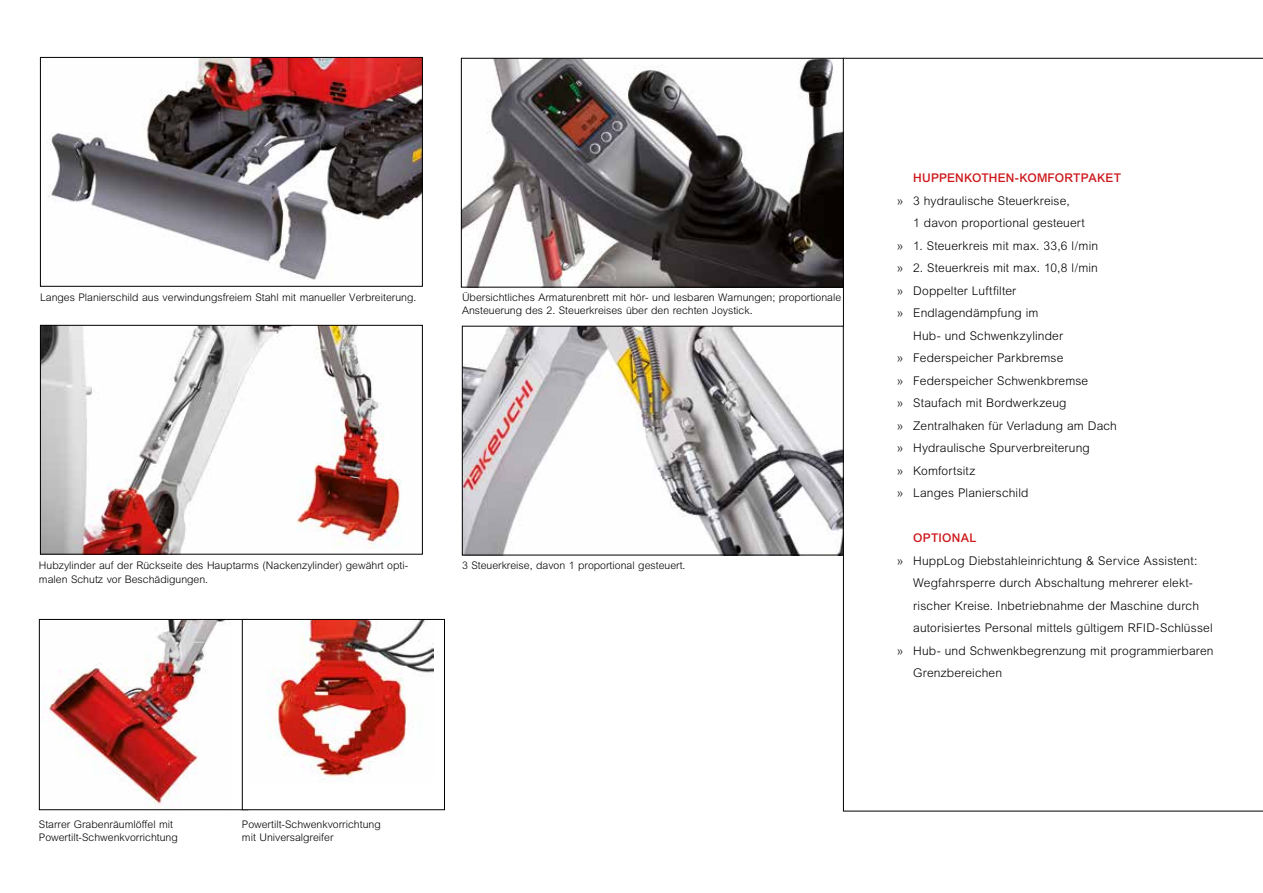
<style>
.page{position:relative;width:1263px;height:893px;background:#fff}
.page>*{position:absolute;margin:0;border:0;box-sizing:border-box;transform-origin:0 0}
.t1{font:300 12px "M Arial";letter-spacing:.01em;color:#000}
.t2{font:500 12px "M Arial";letter-spacing:.02em;color:#cd171a}
.t3{font:300 10.5px/13.5px "M Arial";color:#000}
</style>
<div class="page">
<img style="left:42px;top:621px;width:182px;height:187px">
<div style="left:39px;top:619px;width:209px;height:191px;border:1px solid #000"></div>
<img style="left:48px;top:59px;width:373px;height:221px">
<div style="left:40px;top:57px;width:383px;height:230px;border:1px solid #000"></div>
<img style="left:464px;top:328px;width:378px;height:225px">
<div style="left:462px;top:326px;width:382px;height:229px;border:1px solid #000"></div>
<img style="left:463px;top:60px;width:379px;height:226px">
<div style="left:461px;top:58px;width:383px;height:230px;border:1px solid #000"></div>
<img style="left:42px;top:327px;width:359px;height:226px">
<div style="left:40px;top:325px;width:383px;height:230px;border:1px solid #000"></div>
<div style="left:242px;top:619px;width:202px;height:191px;background:#fff"></div>
<img style="left:266px;top:621px;width:167px;height:160px">
<div style="left:242px;top:619px;width:203px;height:191px;border:1px solid #000"></div>
<p class="t3" style="left:40px;top:290px;width:378px">Langes Planierschild aus verwindungsfreiem Stahl mit manueller Verbreiterung.</p>
<p class="t3" style="left:462px;top:290px;width:381px">Übersichtliches Armaturenbrett mit hör- und lesbaren Warnungen; proportionale<br>Ansteuerung des 2. Steuerkreises über den rechten Joystick.</p>
<p class="t3" style="left:39px;top:559px;width:371px">Hubzylinder auf der Rückseite des Hauptarms (Nackenzylinder) gewährt opti&shy;malen Schutz vor Beschädigungen.</p>
<p class="t3" style="left:462px;top:559px;width:225px">3 Steuerkreise, davon 1 proportional gesteuert.</p>
<p class="t2" style="left:913px;top:171px;width:209px">HUPPENKOTHEN-KOMFORTPAKET</p>
<p class="t1" style="left:897px;top:194px;width:174px">» 3 hydraulische Steuerkreise,</p>
<p class="t1" style="left:913px;top:216px;width:173px">1 davon proportional gesteuert</p>
<p class="t1" style="left:897px;top:239px;width:203px">» 1. Steuerkreis mit max. 33,6 l/min</p>
<p class="t1" style="left:897px;top:261px;width:203px">» 2. Steuerkreis mit max. 10,8 l/min</p>
<p class="t1" style="left:897px;top:284px;width:121px">» Doppelter Luftfilter</p>
<p class="t1" style="left:897px;top:306px;width:143px">» Endlagendämpfung im</p>
<p class="t1" style="left:913px;top:329px;width:151px">Hub- und Schwenkzylinder</p>
<p class="t1" style="left:897px;top:351px;width:168px">» Federspeicher Parkbremse</p>
<p class="t1" style="left:897px;top:374px;width:193px">» Federspeicher Schwenkbremse</p>
<p class="t1" style="left:897px;top:396px;width:171px">» Staufach mit Bordwerkzeug</p>
<p class="t1" style="left:897px;top:419px;width:222px">» Zentralhaken für Verladung am Dach</p>
<p class="t1" style="left:897px;top:441px;width:195px">» Hydraulische Spurverbreiterung</p>
<p class="t1" style="left:897px;top:464px;width:80px">» Komfortsitz</p>
<p class="t1" style="left:897px;top:486px;width:133px">» Langes Planierschild</p>
<p class="t2" style="left:913px;top:531px;width:65px">OPTIONAL</p>
<p class="t1" style="left:897px;top:554px;width:302px">» HuppLog Diebstahleinrichtung &amp; Service Assistent:</p>
<p class="t1" style="left:913px;top:576px;width:281px">Wegfahrsperre durch Abschaltung mehrerer elekt-</p>
<p class="t1" style="left:913px;top:599px;width:287px">rischer Kreise. Inbetriebnahme der Maschine durch</p>
<p class="t1" style="left:913px;top:621px;width:301px">autorisiertes Personal mittels gültigem RFID-Schlüssel</p>
<p class="t1" style="left:897px;top:644px;width:318px">» Hub- und Schwenkbegrenzung mit programmierbaren</p>
<p class="t1" style="left:913px;top:666px;width:90px">Grenzbereichen</p>
<p class="t3" style="left:39px;top:817px;width:140px">Starrer Grabenräumlöffel mit<br>Powertilt-Schwenkvorrichtung</p>
<p class="t3" style="left:242px;top:817px;width:140px">Powertilt-Schwenkvorrichtung mit Universalgreifer</p>
</div>
